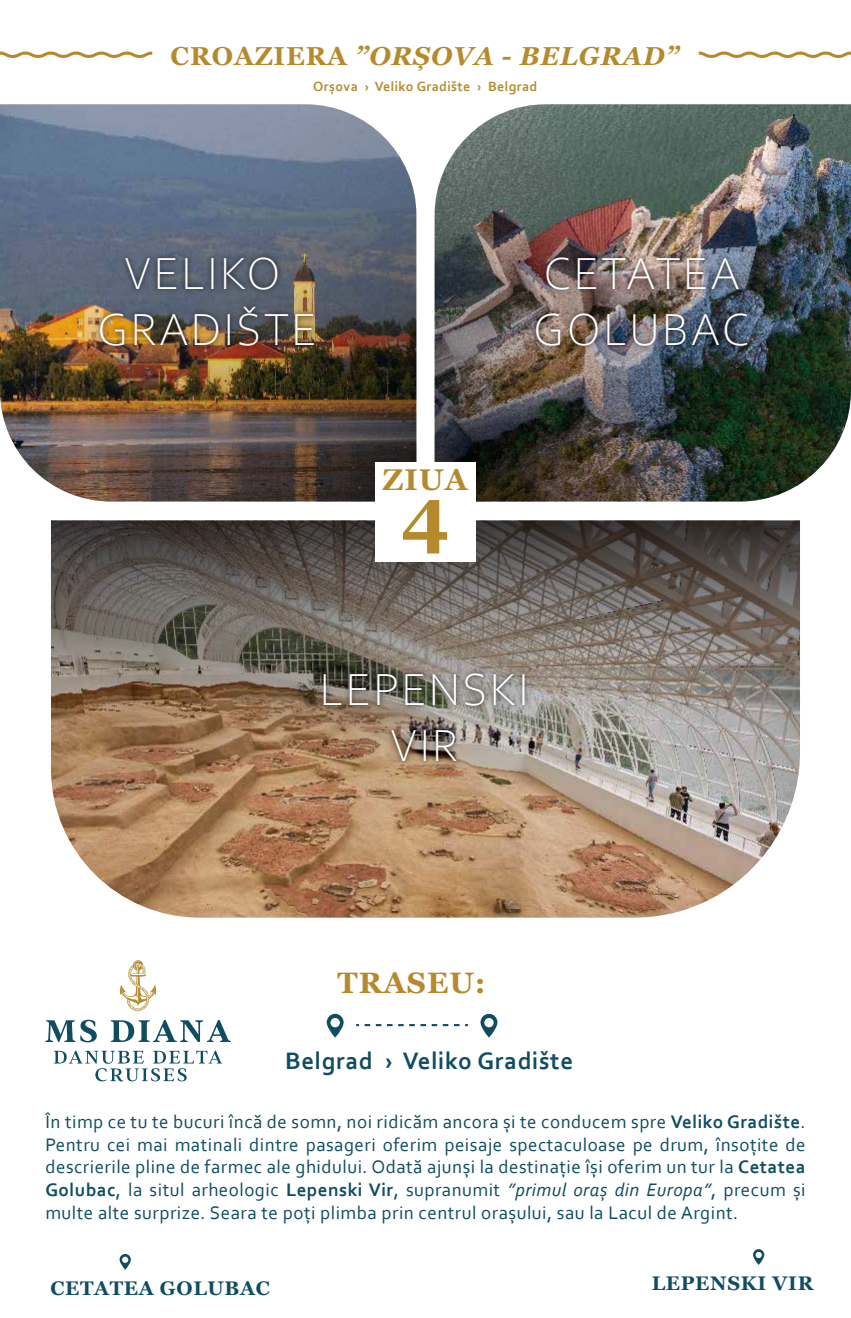
<style>
.page{position:relative;width:851px;height:1318px;background:#fff}
.page>*{position:absolute;margin:0;border:0;box-sizing:border-box;transform-origin:0 0}
.t1{font:700 74.5px "Georgia";color:#b58a2d}
.t2{font:300 47px/56.4px "Corbel";letter-spacing:.05em;color:#fff;text-align:center}
.t3{font:700 30px "Georgia";color:#b58a2d}
.t4{font:700 29.6px "Georgia";letter-spacing:.035em;color:#b58a2d}
.t5{font:italic 700 26px "Georgia";letter-spacing:.035em;color:#b58a2d}
.t6{font:700 24.9px "Corbel";letter-spacing:.025em;color:#104d61}
.t7{font:700 19.7px "Georgia";letter-spacing:.035em;color:#104d61}
.t8{font:19px/22.8px "Corbel";letter-spacing:.025em;color:#104d61;text-align:justify}
.t9{font:700 14px "Corbel";letter-spacing:.025em;color:#b58a2d}
.s1{font-style:normal}
.s2{font-weight:700}
.s3{font-style:italic}
</style>
<div class="page">
<svg style="left:0;top:52px;width:152px;height:6px"></svg>
<svg style="left:698px;top:52px;width:152px;height:6px"></svg>
<img style="left:0;top:104px;width:416px;height:398px">
<img style="left:434px;top:104px;width:416px;height:398px">
<img style="left:51px;top:520px;width:748px;height:398px">
<div style="left:375px;top:462px;width:100px;height:100px;background:#fff"></div>
<img style="left:89px;top:241px;width:238px;height:124px">
<img style="left:524px;top:241px;width:236px;height:124px">
<svg style="left:326px;top:1014px;width:17px;height:24px"></svg>
<svg style="left:480px;top:1014px;width:17px;height:24px"></svg>
<svg style="left:356px;top:1024px;width:112px;height:2px"></svg>
<svg style="left:120px;top:1254px;width:11px;height:16px"></svg>
<svg style="left:753px;top:1249px;width:11px;height:16px"></svg>
<svg style="left:45px;top:1020px;width:52px;height:22px"></svg>
<svg style="left:111px;top:1020px;width:120px;height:22px"></svg>
<svg style="left:54px;top:1051px;width:168px;height:30px"></svg>
<svg style="left:120px;top:960px;width:37px;height:51px"></svg>
<img style="left:311px;top:657px;width:228px;height:124px">
<h3 class="t5" style="left:171px;top:39px;width:509px"><span class="s1">CROAZIERA</span> ”ORȘOVA - BELGRAD”</h3>
<p class="t9" style="left:313px;top:77px;width:225px">Orșova › Veliko Gradište › Belgrad</p>
<h2 class="t2" style="left:97px;top:243px;width:221px">VELIKO<br>GRADIŠTE</h2>
<h2 class="t2" style="left:533px;top:243px;width:218px;text-align:left">CETATEA<br>GOLUBAC</h2>
<h3 class="t3" style="left:382px;top:461px;width:86px">ZIUA</h3>
<h1 class="t1" style="left:401px;top:466px;width:50px">4</h1>
<h2 class="t2" style="left:320px;top:659px;width:210px">LEPENSKI<br>VIR</h2>
<h3 class="t4" style="left:337px;top:964px;width:150px">TRASEU:</h3>
<h3 class="t6" style="left:285px;top:1045px;width:289px">Belgrad › Veliko Gradište</h3>
<p class="t8" style="left:45px;top:1110px;width:761px">În timp ce tu te bucuri încă de somn, noi ridicăm ancora și te conducem spre <span class="s2">Veliko Gradište</span>.<br>Pentru cei mai matinali dintre pasageri oferim peisaje spectaculoase pe drum, însoţite de descrierile pline de farmec ale ghidului. Odată ajunși la destinaţie își oferim un tur la <span class="s2">Cetatea Golubac</span>, la situl arheologic <span class="s2">Lepenski Vir</span>, supranumit <span class="s3">”primul oraș din Europa”</span>, precum și multe alte surprize. Seara te poţi plimba prin centrul orașului, sau la Lacul de Argint.</p>
<p class="t7" style="left:50px;top:1276px;width:221px">CETATEA GOLUBAC</p>
<p class="t7" style="left:651px;top:1271px;width:163px">LEPENSKI VIR</p>
</div>
